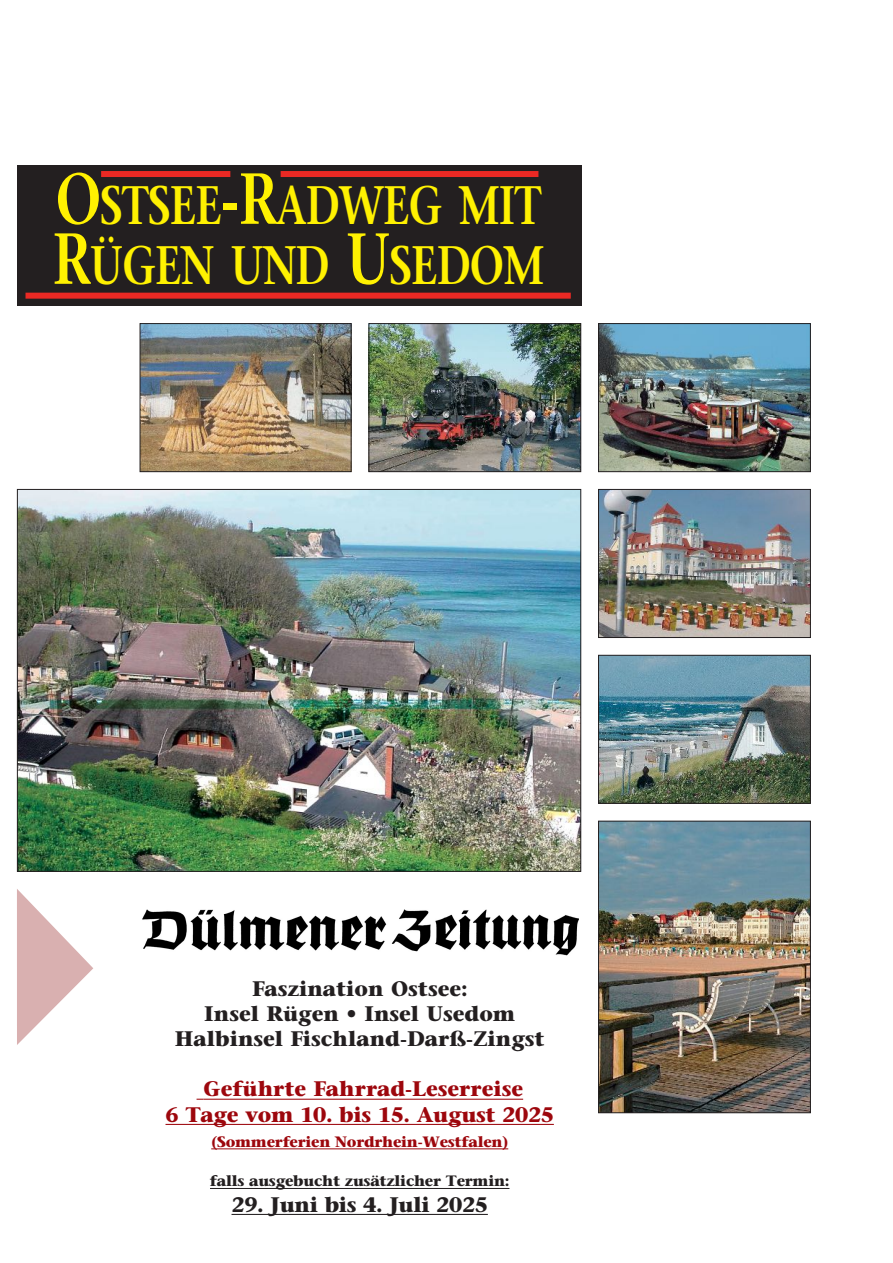
<style>
.page{position:relative;width:893px;height:1263px;background:#fff}
.page>*{position:absolute;margin:0;border:0;box-sizing:border-box;transform-origin:0 0}
.t1{font:600 54px/60px "Stone Serif";letter-spacing:-.025em;color:#fff101;scale:.78 1}
.t2{font:700 21px/25.2px "Stone Serif";color:#231f20;text-align:center}
.t3{font:700 21px/25.2px "Stone Serif";color:#9d070d;text-align:center}
.t4{font:700 15px "Stone Serif";letter-spacing:-.015em;color:#231f20}
.t5{font:700 15px "Stone Serif";letter-spacing:-.015em;color:#9d070d}
.s1{font-size:72px}
</style>
<div class="page">
<img style="left:19px;top:491px;width:560px;height:379px">
<img style="left:600px;top:491px;width:209px;height:145px">
<div style="left:598px;top:489px;width:213px;height:149px;border:1px solid #231f20"></div>
<img style="left:600px;top:657px;width:209px;height:145px">
<div style="left:598px;top:655px;width:213px;height:149px;border:1px solid #231f20"></div>
<img style="left:600px;top:823px;width:209px;height:288px">
<div style="left:598px;top:821px;width:213px;height:292px;border:1px solid #231f20"></div>
<svg style="left:17px;top:889px;width:76px;height:156px"></svg>
<img style="left:142px;top:325px;width:207px;height:145px">
<div style="left:140px;top:323px;width:211px;height:149px;border:1px solid #231f20"></div>
<img style="left:371px;top:325px;width:208px;height:145px">
<div style="left:369px;top:323px;width:212px;height:149px;border:1px solid #231f20"></div>
<img style="left:600px;top:325px;width:209px;height:145px">
<div style="left:598px;top:323px;width:213px;height:149px;border:1px solid #231f20"></div>
<div style="left:17px;top:166px;width:564px;height:140px;background:#231f20"></div>
<div style="left:281px;top:171px;width:257px;height:6px;background:#ea2924"></div>
<div style="left:101px;top:171px;width:129px;height:6px;background:#ea2924"></div>
<div style="left:26px;top:293px;width:545px;height:6px;background:#ea2924"></div>
<hr style="left:203px;top:1099px;width:320px;height:1px;background:#9d070d">
<hr style="left:165px;top:1124px;width:389px;height:1px;background:#9d070d">
<hr style="left:211px;top:1148px;width:297px;height:1px;background:#9d070d">
<hr style="left:210px;top:1188px;width:299px;height:1px;background:#231f20">
<hr style="left:231px;top:1214px;width:257px;height:1px;background:#231f20">
<img style="left:142px;top:909px;width:436px;height:46px">
<h1 class="t1" style="left:53px;top:181px;width:632px"><span class="s1">O</span>STSEE<span class="s1">-R</span>ADWEG MIT<br><span class="s1">R</span>ÜGEN UND <span class="s1">U</span>SEDOM</h1>
<p class="t2" style="left:175px;top:978px;width:371px">Faszination Ostsee:<br>Insel Rügen • Insel Usedom<br>Halbinsel Fischland-Darß-Zingst</p>
<p class="t3" style="left:165px;top:1079px;width:390px">Geführte Fahrrad-Leserreise<br>6 Tage vom 10. bis 15. August 2025</p>
<p class="t5" style="left:211px;top:1136px;width:299px">(Sommerferien Nordrhein-Westfalen)</p>
<p class="t4" style="left:210px;top:1175px;width:301px">falls ausgebucht zusätzlicher Termin:</p>
<p class="t2" style="left:231px;top:1194px;width:258px">29. Juni bis 4. Juli 2025</p>
</div>
